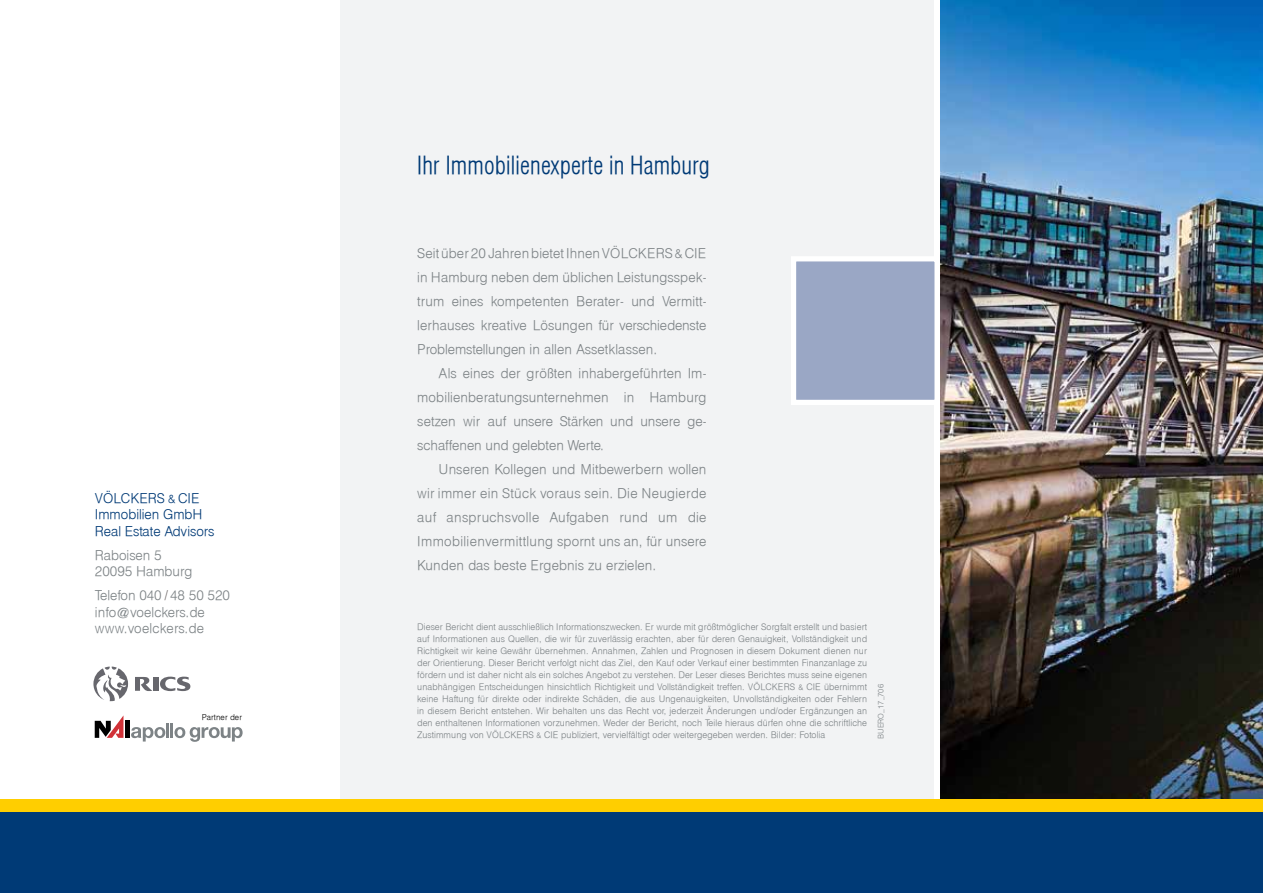
<style>
.page{position:relative;width:1263px;height:893px;background:#fff}
.page>*{position:absolute;margin:0;border:0;box-sizing:border-box;transform-origin:0 0}
.t1{font:300 condensed 24px "Triumvirate";letter-spacing:.01em;color:#003a76}
.t2{font:300 13.5px/24px "Triumvirate";color:#7d8386;text-align:justify}
.t3{font:300 13.5px/16.5px "Triumvirate";color:#003a76}
.t4{font:300 9px/12px "Triumvirate";letter-spacing:.01em;color:#7d8386;text-align:justify}
.t5{font:300 7.95px "Triumvirate";letter-spacing:.015em;color:#000}
.t6{font:300 7.5px "Triumvirate";letter-spacing:.01em;color:#7d8386}
.s1{font-size:11.25px}
.s2{color:#6d6767}
.s3{font-size:12px}
.s4{font-size:7.5px}
</style>
<div class="page">
<div style="left:0;top:811px;width:1263px;height:82px;background:#003a76"></div>
<div style="left:0;top:799px;width:1263px;height:13px;background:#ffce00"></div>
<div style="left:341px;top:0;width:593px;height:799px;background:#f2f3f4"></div>
<hr style="left:125px;top:721px;width:4px;height:17px;background:#000">
<svg style="left:95px;top:716px;width:28px;height:22px"></svg>
<svg style="left:131px;top:727px;width:34px;height:14px"></svg>
<hr style="left:166px;top:723px;width:3px;height:15px;background:#7d8386">
<hr style="left:170px;top:723px;width:3px;height:15px;background:#7d8386">
<svg style="left:174px;top:727px;width:69px;height:15px"></svg>
<svg style="left:160px;top:677px;width:30px;height:14px"></svg>
<div style="left:153px;top:677px;width:5px;height:14px;background:#67676d"></div>
<svg style="left:135px;top:677px;width:17px;height:14px"></svg>
<svg style="left:93px;top:666px;width:35px;height:35px"></svg>
<svg style="left:791px;top:257px;width:144px;height:148px;background:#a4afca"></svg>
<img style="left:940px;top:0;width:323px;height:799px">
<h2 class="t3" style="left:95px;top:490px;width:121px">VÖLCKERS <span class="s1">&amp;</span> CIE<br>Immobilien GmbH<br>Real Estate Advisors</h2>
<h2 class="t2" style="left:95px;top:547px;width:99px;line-height:16.5px">Raboisen 5<br>20095 Hamburg</h2>
<h2 class="t2" style="left:95px;top:587px;width:137px;line-height:16.5px;text-align:left">Telefon 040 <span class="s2">/</span> 48 50 520 info@voelckers.de www.voelckers.de</h2>
<p class="t5" style="left:202px;top:712px;width:42px">Partner der</p>
<h1 class="t1" style="left:417px;top:149px;width:294px">Ihr Immobilienexperte in Hamburg</h1>
<h2 class="t2" style="left:417px;top:241px;width:291px">Seit über 20 Jahren bietet Ihnen VÖLCKERS <span class="s3">&amp;</span> CIE in Hamburg neben dem üblichen Leistungsspek&shy;trum eines kompetenten Berater- und Vermitt&shy;lerhauses kreative Lösungen für verschiedenste Problemstellungen in allen Assetklassen.</h2>
<h2 class="t2" style="left:417px;top:361px;width:291px;text-indent:21px">Als eines der größten inhabergeführten Im&shy;mobilienberatungsunternehmen in Hamburg setzen wir auf unsere Stärken und unsere ge&shy;schaffenen und gelebten Werte.</h2>
<h2 class="t2" style="left:417px;top:457px;width:291px;text-indent:21px">Unseren Kollegen und Mitbewerbern wollen wir immer ein Stück voraus sein. Die Neugierde auf anspruchsvolle Aufgaben rund um die Immobilienvermittlung spornt uns an, für unsere Kunden das beste Ergebnis zu erzielen.</h2>
<p class="t4" style="left:417px;top:621px;width:451px">Dieser Bericht dient ausschließlich Informationszwecken. Er wurde mit größtmöglicher Sorgfalt erstellt und basiert auf Informationen aus Quellen, die wir für zuverlässig erachten, aber für deren Genauigkeit, Vollständigkeit und Richtigkeit wir keine Gewähr übernehmen. Annahmen, Zahlen und Prognosen in diesem Dokument dienen nur der Orientierung. Dieser Bericht verfolgt nicht das Ziel, den Kauf oder Verkauf einer bestimmten Finanzanlage zu fördern und ist daher nicht als ein solches Angebot zu verstehen. Der Leser dieses Berichtes muss seine eigenen unabhängigen Entscheidungen hinsichtlich Richtigkeit und Vollständigkeit treffen. VÖLCKERS <span class="s4">&amp;</span> CIE übernimmt keine Haftung für direkte oder indirekte Schäden, die aus Ungenauigkeiten, Unvollständigkeiten oder Fehlern in diesem Bericht entstehen. Wir behalten uns das Recht vor, jederzeit Änderungen und/oder Ergänzungen an den enthaltenen Informationen vorzunehmen. Weder der Bericht, noch Teile hieraus dürfen ohne die schriftliche Zustimmung von VÖLCKERS <span class="s4">&amp;</span> CIE publiziert, vervielfältigt oder weitergegeben werden. Bilder: Fotolia</p>
<p class="t6" style="left:876px;top:739px;width:56px;rotate:-90deg">BUERO_17_706</p>
</div>
